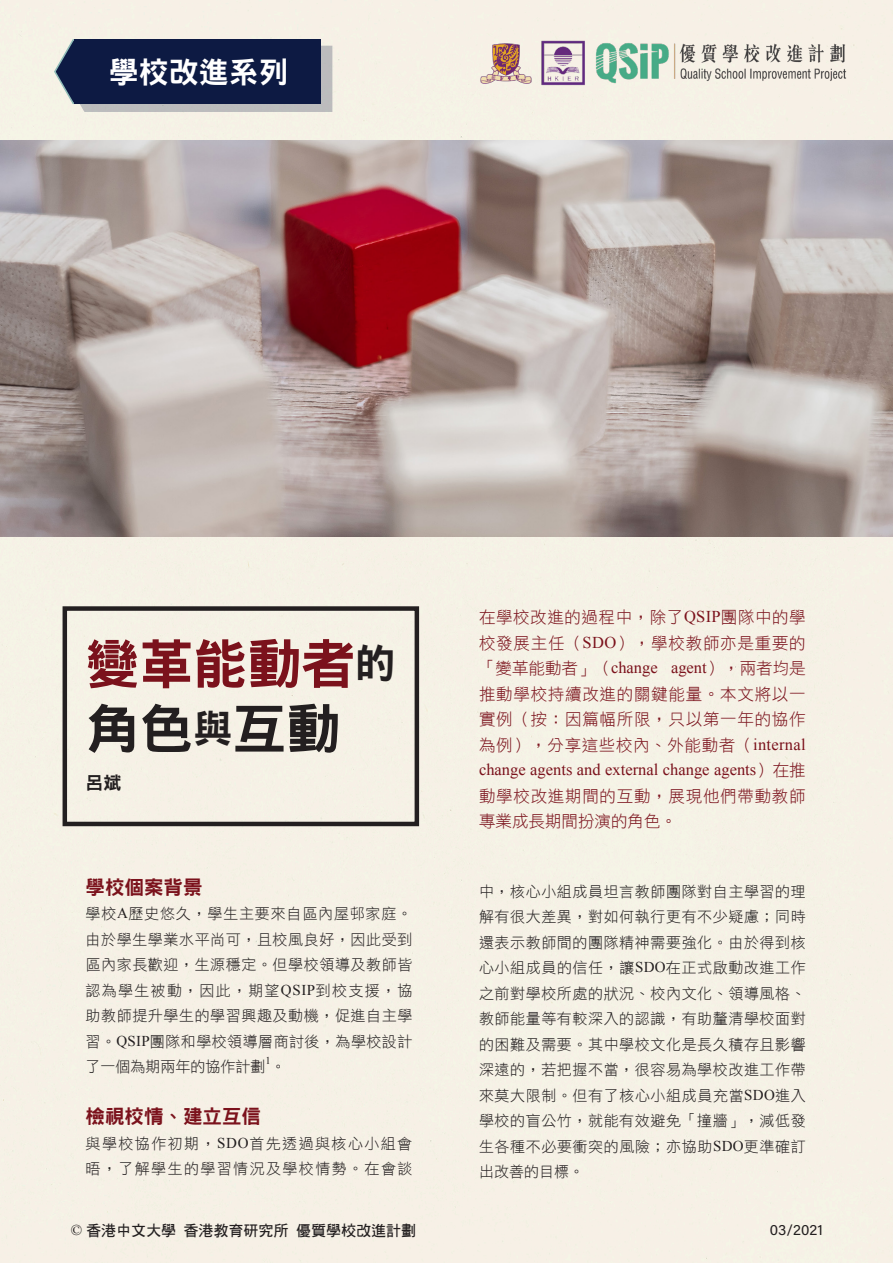
<style>
.page{position:relative;width:893px;height:1263px;background:#f6f0e6}
.page>*{position:absolute;margin:0;border:0;box-sizing:border-box;transform-origin:0 0}
.t1{font:54px "DFN Hei XB HK BF";color:#7b121c}
.t2{font:54px "DFN Hei XB HK BF";color:#231f20}
.t3{font:30px "DFN Hei XB HK BF";color:#fff}
.t4{font:19.5px "DFN Hei XB HK BF";color:#7b121c}
.t5{font:18px "DFN Hei XB HK BF";color:#231f20}
.t6{font:16.5px/25.5px "DF Hei Lt HK BF";letter-spacing:.045em;color:#7b121c;text-align:justify}
.t7{font:16.5px "DF Hei Lt HK BF";color:#7b121c}
.t8{font:15px/25.5px "DF Hei Lt HK BF";letter-spacing:.04em;color:#231f20;text-align:justify}
.t9{font:15px/25.5px "DF Hei Lt HK BF";letter-spacing:.095em;color:#231f20}
.t10{font:15px "DF Hei Bd HK BF";color:#231f20}
.t11{font:15px "DF Hei Lt HK BF";color:#231f20}
.t12{font:15px "Acumin Variable Concept";letter-spacing:.025em;color:#231f20}
.t13{font:10.5px "Times New Roman";color:#231f20}
.s1{font-size:40.5px;color:#231f20}
.s2{font-size:39px}
.s3{font-family:"Times New Roman"}
</style>
<div class="page">
<img style="left:0;top:141px;width:893px;height:395px">
<div style="left:74px;top:39px;width:246px;height:65px;background:#0d1a43"></div>
<svg style="left:53px;top:38px;width:88px;height:74px"></svg>
<div style="left:84px;top:46px;width:248px;height:66px;background:#0d1a43;border:2px solid #0d1a43"></div>
<div style="left:63px;top:606px;width:356px;height:220px;border:4px solid #231f20"></div>
<img style="left:436px;top:0;width:457px;height:128px">
<p class="t3" style="left:109px;top:57px;width:182px">學校改進系列</p>
<p class="t1" style="left:86px;top:637px;width:312px">變革能動者<span class="s1">的</span></p>
<p class="t2" style="left:86px;top:701px;width:256px">角色<span class="s2">與</span>互動</p>
<p class="t5" style="left:86px;top:773px;width:37px">呂斌</p>
<p class="t4" style="left:86px;top:877px;width:118px">學校個案背景</p>
<p class="t8" style="left:86px;top:901px;width:328px">學校<span class="s3">A</span>歷史悠久，學生主要來自區內屋邨家庭。由於學生學業水平尚可，且校風良好，因此受到區內家長歡迎，生源穩定。但學校領導及教師皆認為學生被動，因此，期望<span class="s3">QSIP</span>到校支援，協助教師提升學生的學習興趣及動機，促進自主學習。<span class="s3">QSIP</span>團隊和學校領導層商討後，為學校設計</p>
<p class="t11" style="left:86px;top:1059px;width:202px">了一個為期兩年的協作計劃。</p>
<p class="t13" style="left:266px;top:1053px;width:7px">1</p>
<p class="t4" style="left:86px;top:1106px;width:177px">檢視校情、建立互信</p>
<p class="t9" style="left:86px;top:1130px;width:328px">與學校協作初期，<span class="s3">SDO</span>首先透過與核心小組會晤，了解學生的學習情況及學校情勢。在會談</p>
<p class="t6" style="left:479px;top:604px;width:328px">在學校改進的過程中，除了<span class="s3">QSIP</span>團隊中的學校發展主任（<span class="s3">SDO</span>），學校教師亦是重要的「變革能動者」（<span class="s3">change agent</span>），兩者均是推動學校持續改進的關鍵能量。本文將以一實例（按：因篇幅所限，只以第一年的協作為例），分享這些校內、外能動者（<span class="s3">internal change agents and external change agents</span>）在推動學校改進期間的互動，展現他們帶動教師</p>
<p class="t7" style="left:479px;top:813px;width:199px">專業成長期間扮演的角色。</p>
<p class="t8" style="left:479px;top:878px;width:328px">中，核心小組成員坦言教師團隊對自主學習的理解有很大差異，對如何執行更有不少疑慮；同時還表示教師間的團隊精神需要強化。由於得到核心小組成員的信任，讓<span class="s3">SDO</span>在正式啟動改進工作之前對學校所處的狀況、校內文化、領導風格、教師能量等有較深入的認識，有助釐清學校面對的困難及需要。其中學校文化是長久積存且影響深遠的，若把握不當，很容易為學校改進工作帶來莫大限制。但有了核心小組成員充當<span class="s3">SDO</span>進入學校的盲公竹，就能有效避免「撞牆」，減低發生各種不必要衝突的風險；亦協助<span class="s3">SDO</span>更準確訂</p>
<p class="t8" style="left:479px;top:1159px;width:106px">出改善的目標。</p>
<p class="t10" style="left:71px;top:1222px;width:347px"><span class="s3">©</span> 香港中文大學 香港教育研究所 優質學校改進計劃</p>
<p class="t12" style="left:770px;top:1220px;width:54px">03/2021</p>
</div>
